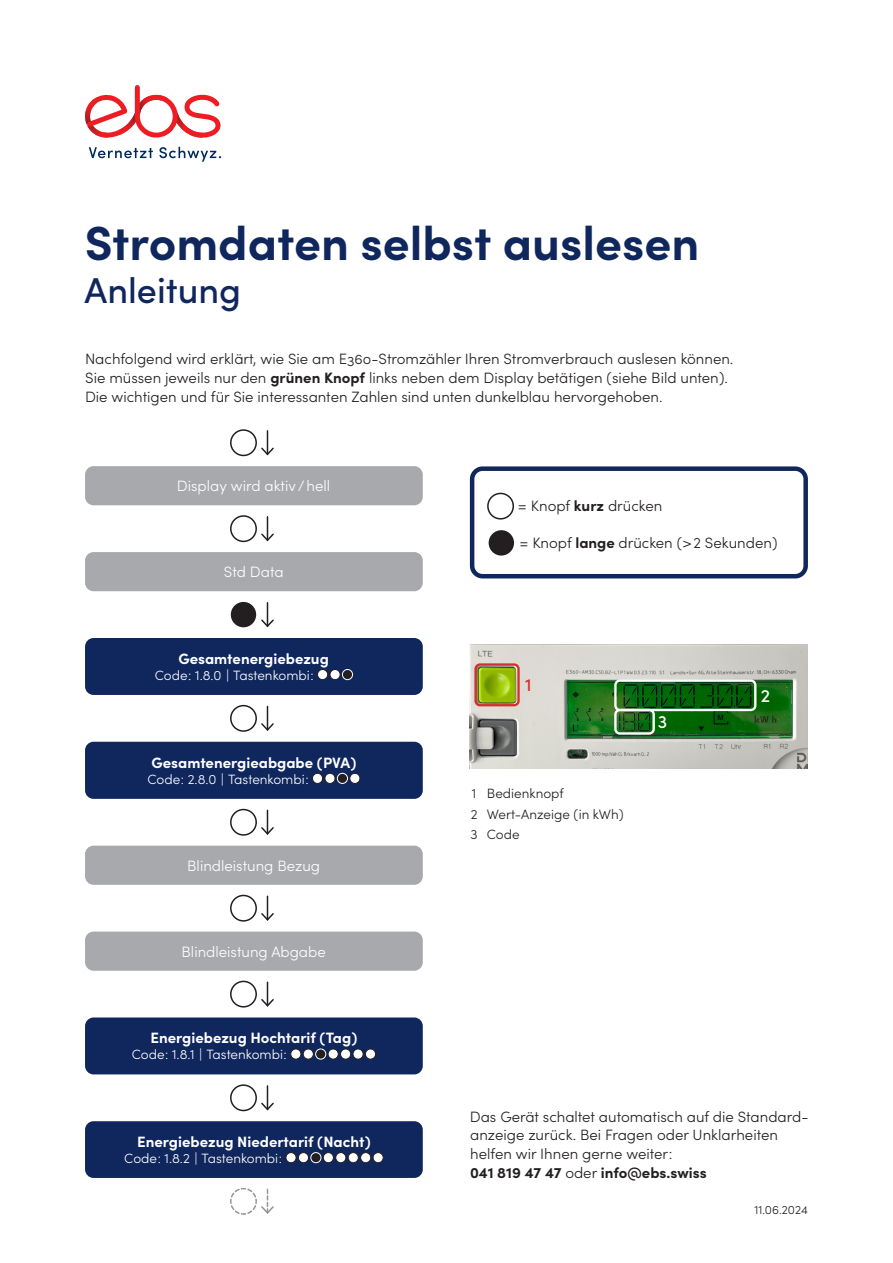
<style>
.page{position:relative;width:893px;height:1263px;background:#fff}
.page>*{position:absolute;margin:0;border:0;box-sizing:border-box;transform-origin:0 0}
.t1{font:700 48px "Sofia Pro";color:#10275e}
.t2{font:500 36px "Sofia Pro";color:#10275e}
.t3{font:500 18px "Sofia Pro";color:#fff}
.t4{font:500 18px "Sofia Pro";color:#d52f32}
.t5{font:300 15px/18.8px "Sofia Pro";color:#231f20}
.t6{font:700 15px "Sofia Pro";color:#fff}
.t7{font:300 15px "Sofia Pro";color:#fff}
.t8{font:300 13.5px "Sofia Pro";color:#fff}
.t9{font:300 13.5px/20.2px "Sofia Pro";color:#231f20}
.t10{font:300 12px "Sofia Pro";color:#231f20}
.s1{font-weight:700}
</style>
<div class="page">
<div style="left:487px;top:493px;width:27px;height:27px;border:2px solid #231f20;border-radius:50%"></div>
<div style="left:488px;top:529px;width:27px;height:27px;background:#231f20;border-radius:50%"></div>
<div style="left:487px;top:529px;width:28px;height:28px;border:2px solid #fff;border-radius:50%"></div>
<div style="left:470px;top:466px;width:338px;height:112px;border:4px solid #10275e;border-radius:11px"></div>
<div style="left:85px;top:466px;width:338px;height:39px;background:#a8a9ad;border-radius:9px"></div>
<div style="left:85px;top:638px;width:338px;height:57px;background:#10275e;border-radius:9px"></div>
<div style="left:318px;top:669px;width:10px;height:11px;background:#fff;border-radius:50%"></div>
<div style="left:317px;top:669px;width:11px;height:11px;border:1px solid #231f20;border-radius:50%"></div>
<div style="left:330px;top:669px;width:10px;height:11px;background:#fff;border-radius:50%"></div>
<div style="left:330px;top:669px;width:10px;height:11px;border:1px solid #231f20;border-radius:50%"></div>
<div style="left:342px;top:669px;width:11px;height:11px;background:#231f20;border-radius:50%"></div>
<div style="left:342px;top:669px;width:11px;height:11px;border:1px solid #fff;border-radius:50%"></div>
<div style="left:85px;top:742px;width:338px;height:57px;background:#10275e;border-radius:9px"></div>
<div style="left:312px;top:773px;width:11px;height:10px;background:#fff;border-radius:50%"></div>
<div style="left:312px;top:773px;width:11px;height:11px;border:1px solid #231f20;border-radius:50%"></div>
<div style="left:325px;top:773px;width:10px;height:10px;background:#fff;border-radius:50%"></div>
<div style="left:325px;top:773px;width:10px;height:11px;border:1px solid #231f20;border-radius:50%"></div>
<div style="left:337px;top:773px;width:10px;height:10px;background:#231f20;border-radius:50%"></div>
<div style="left:337px;top:773px;width:11px;height:11px;border:1px solid #fff;border-radius:50%"></div>
<div style="left:350px;top:773px;width:10px;height:10px;background:#fff;border-radius:50%"></div>
<div style="left:349px;top:773px;width:11px;height:11px;border:1px solid #231f20;border-radius:50%"></div>
<div style="left:85px;top:1017px;width:338px;height:57px;background:#10275e;border-radius:9px"></div>
<div style="left:291px;top:1049px;width:10px;height:10px;background:#fff;border-radius:50%"></div>
<div style="left:290px;top:1049px;width:11px;height:10px;border:1px solid #231f20;border-radius:50%"></div>
<div style="left:303px;top:1049px;width:10px;height:10px;background:#fff;border-radius:50%"></div>
<div style="left:303px;top:1049px;width:11px;height:10px;border:1px solid #231f20;border-radius:50%"></div>
<div style="left:316px;top:1049px;width:10px;height:10px;background:#231f20;border-radius:50%"></div>
<div style="left:315px;top:1049px;width:11px;height:10px;border:1px solid #fff;border-radius:50%"></div>
<div style="left:328px;top:1049px;width:10px;height:10px;background:#fff;border-radius:50%"></div>
<div style="left:328px;top:1049px;width:11px;height:10px;border:1px solid #231f20;border-radius:50%"></div>
<div style="left:341px;top:1049px;width:10px;height:10px;background:#fff;border-radius:50%"></div>
<div style="left:340px;top:1049px;width:11px;height:10px;border:1px solid #231f20;border-radius:50%"></div>
<div style="left:353px;top:1049px;width:10px;height:10px;background:#fff;border-radius:50%"></div>
<div style="left:353px;top:1049px;width:10px;height:10px;border:1px solid #231f20;border-radius:50%"></div>
<div style="left:365px;top:1049px;width:11px;height:10px;background:#fff;border-radius:50%"></div>
<div style="left:365px;top:1049px;width:11px;height:10px;border:1px solid #231f20;border-radius:50%"></div>
<div style="left:85px;top:1121px;width:338px;height:57px;background:#10275e;border-radius:9px"></div>
<div style="left:286px;top:1152px;width:10px;height:11px;background:#fff;border-radius:50%"></div>
<div style="left:286px;top:1152px;width:10px;height:11px;border:1px solid #231f20;border-radius:50%"></div>
<div style="left:298px;top:1152px;width:11px;height:11px;background:#fff;border-radius:50%"></div>
<div style="left:298px;top:1152px;width:11px;height:11px;border:1px solid #231f20;border-radius:50%"></div>
<div style="left:311px;top:1152px;width:10px;height:11px;background:#231f20;border-radius:50%"></div>
<div style="left:311px;top:1152px;width:10px;height:11px;border:1px solid #fff;border-radius:50%"></div>
<div style="left:323px;top:1152px;width:10px;height:11px;background:#fff;border-radius:50%"></div>
<div style="left:323px;top:1152px;width:11px;height:11px;border:1px solid #231f20;border-radius:50%"></div>
<div style="left:336px;top:1152px;width:10px;height:11px;background:#fff;border-radius:50%"></div>
<div style="left:335px;top:1152px;width:11px;height:11px;border:1px solid #231f20;border-radius:50%"></div>
<div style="left:348px;top:1152px;width:10px;height:11px;background:#fff;border-radius:50%"></div>
<div style="left:348px;top:1152px;width:11px;height:11px;border:1px solid #231f20;border-radius:50%"></div>
<div style="left:361px;top:1152px;width:10px;height:11px;background:#fff;border-radius:50%"></div>
<div style="left:360px;top:1152px;width:11px;height:11px;border:1px solid #231f20;border-radius:50%"></div>
<div style="left:373px;top:1152px;width:10px;height:11px;background:#fff;border-radius:50%"></div>
<div style="left:373px;top:1152px;width:10px;height:11px;border:1px solid #231f20;border-radius:50%"></div>
<div style="left:85px;top:552px;width:338px;height:39px;background:#a8a9ad;border-radius:9px"></div>
<div style="left:85px;top:846px;width:338px;height:39px;background:#a8a9ad;border-radius:9px"></div>
<div style="left:85px;top:931px;width:338px;height:40px;background:#a8a9ad;border-radius:9px"></div>
<svg style="left:89px;top:147px;width:64px;height:11px"></svg>
<svg style="left:159px;top:147px;width:62px;height:15px"></svg>
<svg style="left:85px;top:85px;width:136px;height:53px"></svg>
<img style="left:118px;top:113px;width:18px;height:22px">
<img style="left:140px;top:95px;width:27px;height:21px">
<div style="left:230px;top:429px;width:27px;height:27px;border:2px solid #231f20;border-radius:50%"></div>
<div style="left:230px;top:515px;width:27px;height:27px;border:2px solid #231f20;border-radius:50%"></div>
<div style="left:230px;top:601px;width:27px;height:27px;background:#231f20;border-radius:50%"></div>
<div style="left:229px;top:600px;width:29px;height:29px;border:2px solid #fff;border-radius:50%"></div>
<div style="left:230px;top:705px;width:27px;height:27px;border:2px solid #231f20;border-radius:50%"></div>
<div style="left:230px;top:809px;width:27px;height:27px;border:2px solid #231f20;border-radius:50%"></div>
<div style="left:230px;top:895px;width:27px;height:27px;border:2px solid #231f20;border-radius:50%"></div>
<div style="left:230px;top:981px;width:27px;height:26px;border:2px solid #231f20;border-radius:50%"></div>
<div style="left:230px;top:1084px;width:27px;height:27px;border:2px solid #231f20;border-radius:50%"></div>
<svg style="left:261px;top:431px;width:13px;height:25px"></svg>
<svg style="left:261px;top:517px;width:13px;height:25px"></svg>
<svg style="left:261px;top:603px;width:13px;height:25px"></svg>
<svg style="left:261px;top:706px;width:13px;height:25px"></svg>
<svg style="left:261px;top:810px;width:13px;height:25px"></svg>
<svg style="left:261px;top:896px;width:13px;height:25px"></svg>
<svg style="left:261px;top:982px;width:13px;height:25px"></svg>
<svg style="left:261px;top:1086px;width:13px;height:25px"></svg>
<img style="left:470px;top:645px;width:338px;height:123px">
<div style="left:474px;top:663px;width:46px;height:43px;border:2px solid #d52f32;border-radius:4px"></div>
<div style="left:614px;top:709px;width:41px;height:26px;border:2px solid #fff;border-radius:4px"></div>
<div style="left:614px;top:679px;width:142px;height:32px;border:2px solid #fff;border-radius:4px"></div>
<svg style="left:230px;top:1187px;width:44px;height:28px"></svg>
<h1 class="t1" style="left:85px;top:206px;width:616px">Stromdaten selbst auslesen</h1>
<h2 class="t2" style="left:85px;top:264px;width:158px">Anleitung</h2>
<p class="t5" style="left:85px;top:349px;width:650px">Nachfolgend wird erklärt, wie Sie am E360-Stromzähler Ihren Stromverbrauch auslesen können.<br>Sie müssen jeweils nur den <span class="s1">grünen Knopf</span> links neben dem Display betätigen (siehe Bild unten).<br>Die wichtigen und für Sie interessanten Zahlen sind unten dunkelblau hervorgehoben.</p>
<p class="t7" style="left:177px;top:475px;width:155px">Display wird aktiv /hell</p>
<p class="t7" style="left:224px;top:561px;width:61px">Std Data</p>
<p class="t6" style="left:178px;top:647px;width:152px">Gesamtenergiebezug</p>
<p class="t8" style="left:155px;top:665px;width:160px">Code: 1.8.0 | Tastenkombi:</p>
<p class="t6" style="left:151px;top:751px;width:206px">Gesamtenergieabgabe (PVA)</p>
<p class="t8" style="left:148px;top:769px;width:163px">Code: 2.8.0 | Tastenkombi:</p>
<p class="t7" style="left:187px;top:854px;width:134px">Blindleistung Bezug</p>
<p class="t7" style="left:182px;top:940px;width:146px">Blindleistung Abgabe</p>
<p class="t6" style="left:151px;top:1026px;width:208px">Energiebezug Hochtarif (Tag)</p>
<p class="t8" style="left:132px;top:1045px;width:157px">Code: 1.8.1 | Tastenkombi:</p>
<p class="t6" style="left:137px;top:1130px;width:235px">Energiebezug Niedertarif (Nacht)</p>
<p class="t8" style="left:124px;top:1148px;width:159px">Code: 1.8.2 | Tastenkombi:</p>
<p class="t5" style="left:518px;top:495px;width:146px">= Knopf <span class="s1">kurz</span> drücken</p>
<p class="t5" style="left:519px;top:533px;width:260px">= Knopf <span class="s1">lange</span> drücken (&gt;2 Sekunden)</p>
<p class="t4" style="left:525px;top:672px;width:8px">1</p>
<p class="t9" style="left:470px;top:783px;width:155px">1 Bedienknopf<br>2 Wert-Anzeige (in kWh)<br>3 Code</p>
<p class="t3" style="left:658px;top:709px;width:11px">3</p>
<p class="t3" style="left:761px;top:682px;width:11px">2</p>
<p class="t5" style="left:470px;top:1106px;width:338px">Das Gerät schaltet automatisch auf die Standard&shy;anzeige zurück. Bei Fragen oder Unklarheiten helfen wir Ihnen gerne weiter:<br><span class="s1">041 819 47 47</span> oder <span class="s1">info@ebs.swiss</span></p>
<p class="t10" style="left:754px;top:1201px;width:55px">11.06.2024</p>
</div>
